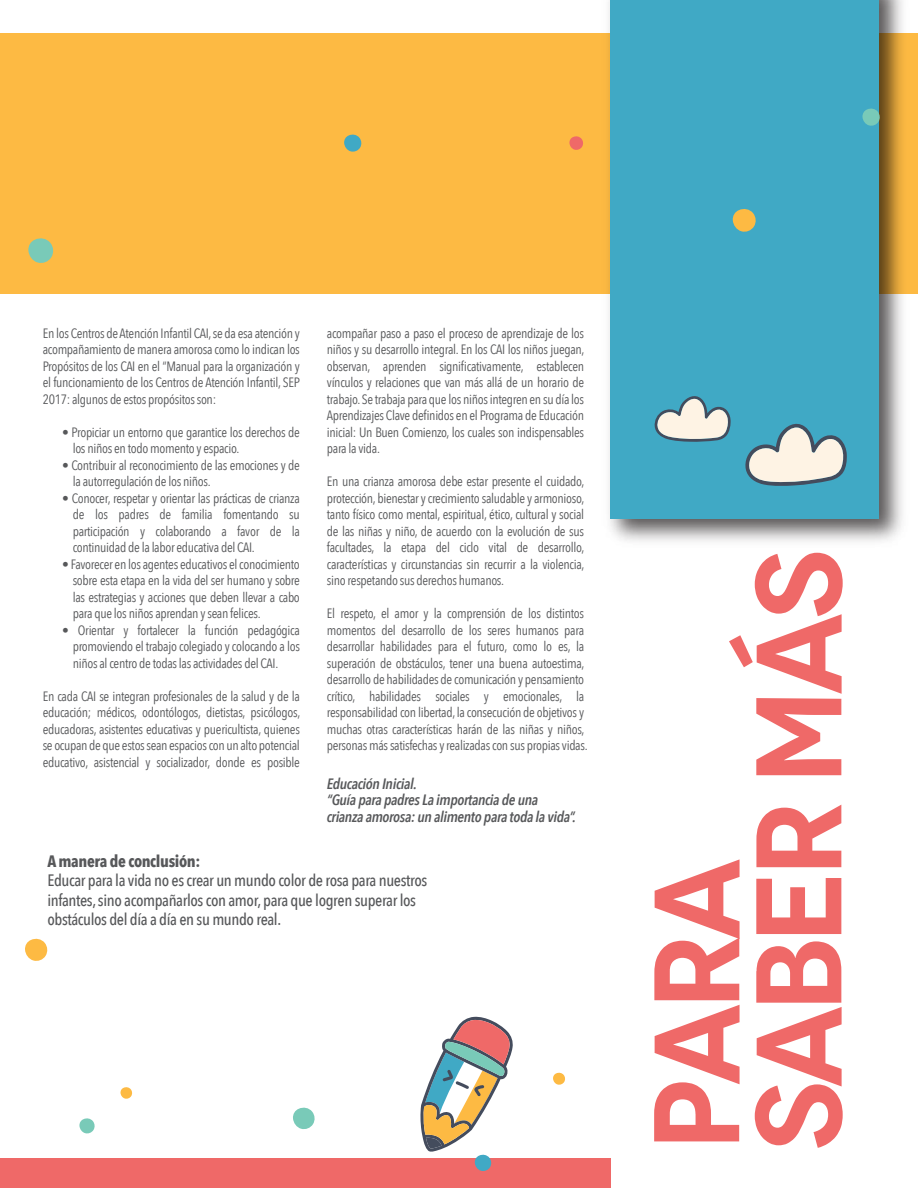
<style>
.page{position:relative;width:918px;height:1188px;background:#fff}
.page>*{position:absolute;margin:0;border:0;box-sizing:border-box;transform-origin:0 0}
.t1{font:600 121.5px/102px "Novecento";letter-spacing:-.05em;color:#ef6968}
.t2{font:500 16.5px/19.5px "Avenir Next Condensed";letter-spacing:-.025em;color:#57585a}
.t3{font:700 16.5px "Avenir Next Condensed";letter-spacing:-.025em;color:#57585a}
.t4{font:italic 600 15px/16.5px "Avenir Next Condensed";letter-spacing:-.025em;color:#57585a}
.t5{font:13.5px/16.5px "Avenir Next Condensed";letter-spacing:-.025em;color:#57585a;text-align:justify}
</style>
<div class="page">
<div style="left:0;top:33px;width:918px;height:261px;background:#fdba43"></div>
<div style="left:0;top:1159px;width:611px;height:29px;background:#ef6968"></div>
<img style="left:609px;top:0;width:294px;height:542px">
<div style="left:610px;top:0;width:269px;height:519px;background:#40a9c5"></div>
<svg style="left:654px;top:396px;width:77px;height:46px"></svg>
<svg style="left:745px;top:423px;width:102px;height:63px"></svg>
<svg style="left:28px;top:238px;width:26px;height:25px"></svg>
<svg style="left:344px;top:134px;width:18px;height:18px"></svg>
<svg style="left:732px;top:209px;width:24px;height:23px"></svg>
<svg style="left:569px;top:136px;width:14px;height:14px"></svg>
<svg style="left:862px;top:108px;width:18px;height:18px"></svg>
<svg style="left:25px;top:938px;width:23px;height:23px"></svg>
<svg style="left:553px;top:1072px;width:12px;height:13px"></svg>
<svg style="left:293px;top:1107px;width:22px;height:22px"></svg>
<svg style="left:120px;top:1087px;width:13px;height:12px"></svg>
<svg style="left:79px;top:1118px;width:16px;height:16px"></svg>
<svg style="left:420px;top:1016px;width:93px;height:155px"></svg>
<p class="t5" style="left:43px;top:324px;width:259px">En los Centros de Atención Infantil CAI, se da esa atención y acompañamiento de manera amorosa como lo indican los Propósitos de los CAI en el “Manual para la organización y el funcionamiento de los Centros de Atención Infantil, SEP 2017: algunos de estos propósitos son:</p>
<p class="t5" style="left:73px;top:423px;width:229px;text-indent:-11px">• Propiciar un entorno que garantice los derechos de los niños en todo momento y espacio.</p>
<p class="t5" style="left:73px;top:456px;width:229px;text-indent:-11px">• Contribuir al reconocimiento de las emociones y de la autorregulación de los niños.</p>
<p class="t5" style="left:73px;top:489px;width:229px;text-indent:-11px">• Conocer, respetar y orientar las prácticas de crianza de los padres de familia fomentando su participación y colaborando a favor de la continuidad de la labor educativa del CAI.</p>
<p class="t5" style="left:73px;top:555px;width:229px;text-indent:-11px">• Favorecer en los agentes educativos el conocimiento sobre esta etapa en la vida del ser humano y sobre las estrategias y acciones que deben llevar a cabo para que los niños aprendan y sean felices.</p>
<p class="t5" style="left:73px;top:621px;width:229px;text-indent:-11px">• Orientar y fortalecer la función pedagógica promoviendo el trabajo colegiado y colocando a los niños al centro de todas las actividades del CAI.</p>
<p class="t5" style="left:43px;top:687px;width:259px">En cada CAI se integran profesionales de la salud y de la educación; médicos, odontólogos, dietistas, psicólogos, educadoras, asistentes educativas y puericultista, quienes se ocupan de que estos sean espacios con un alto potencial educativo, asistencial y socializador, donde es posible</p>
<p class="t5" style="left:327px;top:324px;width:259px">acompañar paso a paso el proceso de aprendizaje de los niños y su desarrollo integral. En los CAI los niños juegan, observan, aprenden significativamente, establecen vínculos y relaciones que van más allá de un horario de trabajo. Se trabaja para que los niños integren en su día los Aprendizajes Clave definidos en el Programa de Educación inicial: Un Buen Comienzo, los cuales son indispensables para la vida.</p>
<p class="t5" style="left:327px;top:473px;width:259px">En una crianza amorosa debe estar presente el cuidado, protección, bienestar y crecimiento saludable y armonioso, tanto físico como mental, espiritual, ético, cultural y social de las niñas y niño, de acuerdo con la evolución de sus facultades, la etapa del ciclo vital de desarrollo, características y circunstancias sin recurrir a la violencia, sino respetando sus derechos humanos.</p>
<p class="t5" style="left:327px;top:605px;width:262px;text-align:left">El respeto, el amor y la comprensión de los distintos momentos del desarrollo de los seres humanos para desarrollar habilidades para el futuro, como lo es, la superación de obstáculos, tener una buena autoestima, desarrollo de habilidades de comunicación y pensamiento crítico, habilidades sociales y emocionales, la responsabilidad con libertad, la consecución de objetivos y muchas otras características harán de las niñas y niños, personas más satisfechas y realizadas con sus propias vidas.</p>
<p class="t4" style="left:327px;top:775px;width:251px">Educación Inicial.<br>“Guía para padres La importancia de una crianza amorosa: un alimento para toda la vida”.</p>
<p class="t3" style="left:47px;top:851px;width:154px">A manera de conclusión:</p>
<p class="t2" style="left:47px;top:871px;width:381px">Educar para la vida no es crear un mundo color de rosa para nuestros infantes, sino acompañarlos con amor, para que logren superar los obstáculos del día a día en su mundo real.</p>
<h1 class="t1" style="left:647px;top:1151px;width:603px;rotate:-90deg">para saber más</h1>
</div>
